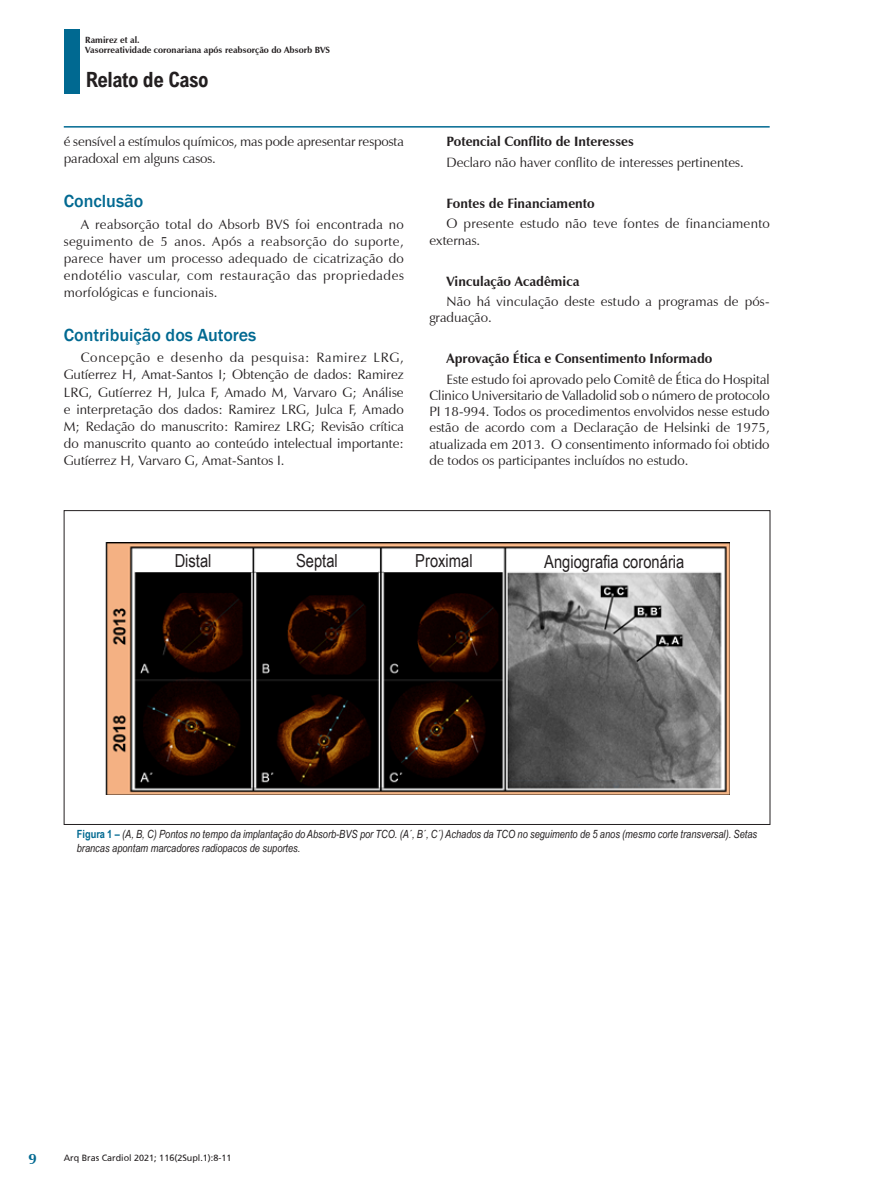
<style>
.page{position:relative;width:893px;height:1191px;background:#fff}
.page>*{position:absolute;margin:0;border:0;box-sizing:border-box;transform-origin:0 0}
.t1{font:700 21px "Arial Nova Cond";letter-spacing:-.02em;color:#231f20}
.t2{font:18px "Arial Narrow";color:#231f20}
._02_-_TITULO_-_MATER{font:500 18px "Franklin Gothic";color:#006991}
.t3{font:700 15px "Zapf Humanist 601 BT";color:#006991}
._01-TEXTO_BASICO{font:13.5px/17.1px "Zapf Humanist 601 BT";color:#231f20;text-align:justify}
._01-TEXTO_BASICO-2{font:700 13.5px "Zapf Humanist 601 BT";color:#231f20}
._01-TEXTO_BASICO-3{font:13.5px/16.2px "Zapf Humanist 601 BT";letter-spacing:.02em;color:#231f20}
._06_-_LEGENDA_FIGURA{font:italic 11.25px/13.5px "Arial Narrow";color:#231f20}
.t4{font:700 9px/10.8px "Zapf Humanist 601 BT";color:#231f20}
.t5{font:9px "Frutiger";color:#231f20}
.s1{font-weight:700;font-style:normal;color:#006991}
</style>
<div class="page">
<hr style="left:64px;top:126px;width:706px;height:2px;background:#006991">
<div style="left:64px;top:29px;width:16px;height:65px;background:#006991"></div>
<img style="left:105px;top:543px;width:625px;height:251px">
<div style="left:135px;top:549px;width:116px;height:22px;background:#fff"></div>
<div style="left:256px;top:549px;width:122px;height:22px;background:#fff"></div>
<div style="left:385px;top:549px;width:118px;height:22px;background:#fff"></div>
<div style="left:509px;top:550px;width:211px;height:21px;background:#fff"></div>
<p class="t4" style="left:85px;top:34px;width:246px">Ramirez et al.<br>Vasorreatividade coronariana após reabsorção do Absorb BVS</p>
<h1 class="t1" style="left:86px;top:67px;width:125px">Relato de Caso</h1>
<p class="_01-TEXTO_BASICO" style="left:64px;top:133px;width:342px">é sensível a estímulos químicos, mas pode apresentar resposta paradoxal em alguns casos.</p>
<p class="_02_-_TITULO_-_MATER" style="left:64px;top:190px;width:81px">Conclusão</p>
<p class="_01-TEXTO_BASICO" style="left:64px;top:215px;width:342px;text-indent:17px">A reabsorção total do Absorb BVS foi encontrada no seguimento de 5 anos. Após a reabsorção do suporte, parece haver um processo adequado de cicatrização do endotélio vascular, com restauração das propriedades morfológicas e funcionais.</p>
<p class="_02_-_TITULO_-_MATER" style="left:64px;top:324px;width:194px">Contribuição dos Autores</p>
<p class="_01-TEXTO_BASICO" style="left:64px;top:349px;width:342px;text-indent:17px">Concepção e desenho da pesquisa: Ramirez LRG, Gutíerrez H, Amat-Santos I; Obtenção de dados: Ramirez LRG, Gutíerrez H, Julca F, Amado M, Varvaro G; Análise e interpretação dos dados: Ramirez LRG, Julca F, Amado M; Redação do manuscrito: Ramirez LRG; Revisão crítica do manuscrito quanto ao conteúdo intelectual importante:<br>Gutíerrez H, Varvaro G, Amat-Santos I.</p>
<p class="_01-TEXTO_BASICO-2" style="left:446px;top:133px;width:189px">Potencial Conflito de Interesses</p>
<p class="_01-TEXTO_BASICO" style="left:446px;top:154px;width:299px">Declaro não haver conflito de interesses pertinentes.</p>
<p class="_01-TEXTO_BASICO-2" style="left:446px;top:195px;width:150px">Fontes de Financiamento</p>
<p class="_01-TEXTO_BASICO-3" style="left:429px;top:216px;width:342px;text-indent:17px">O presente estudo não teve fontes de financiamento externas.</p>
<p class="_01-TEXTO_BASICO-2" style="left:446px;top:272px;width:134px">Vinculação Acadêmica</p>
<p class="_01-TEXTO_BASICO" style="left:429px;top:293px;width:342px;line-height:16.2px;text-indent:17px">Não há vinculação deste estudo a programas de pós&shy;graduação.</p>
<p class="_01-TEXTO_BASICO-2" style="left:446px;top:350px;width:267px">Aprovação Ética e Consentimento Informado</p>
<p class="_01-TEXTO_BASICO" style="left:429px;top:371px;width:342px;line-height:16.2px;text-indent:17px">Este estudo foi aprovado pelo Comitê de Ética do Hospital Clinico Universitario de Valladolid sob o número de protocolo PI 18-994. Todos os procedimentos envolvidos nesse estudo estão de acordo com a Declaração de Helsinki de 1975, atualizada em 2013. O consentimento informado foi obtido de todos os participantes incluídos no estudo.</p>
<p class="t2" style="left:175px;top:547px;width:38px">Distal</p>
<p class="t2" style="left:296px;top:547px;width:43px">Septal</p>
<p class="t2" style="left:415px;top:547px;width:59px">Proximal</p>
<p class="t2" style="left:544px;top:548px;width:142px">Angiografia coronária</p>
<p class="_06_-_LEGENDA_FIGURA" style="left:77px;top:827px;width:682px"><span class="s1">Figura 1 –</span> (A, B, C) Pontos no tempo da implantação do Absorb-BVS por TCO. (A´, B´, C´) Achados da TCO no seguimento de 5 anos (mesmo corte transversal). Setas brancas apontam marcadores radiopacos de suportes.</p>
<p class="t3" style="left:29px;top:1149px;width:10px">9</p>
<p class="t5" style="left:64px;top:1153px;width:169px">Arq Bras Cardiol 2021; 116(2Supl.1):8-11</p>
</div>
